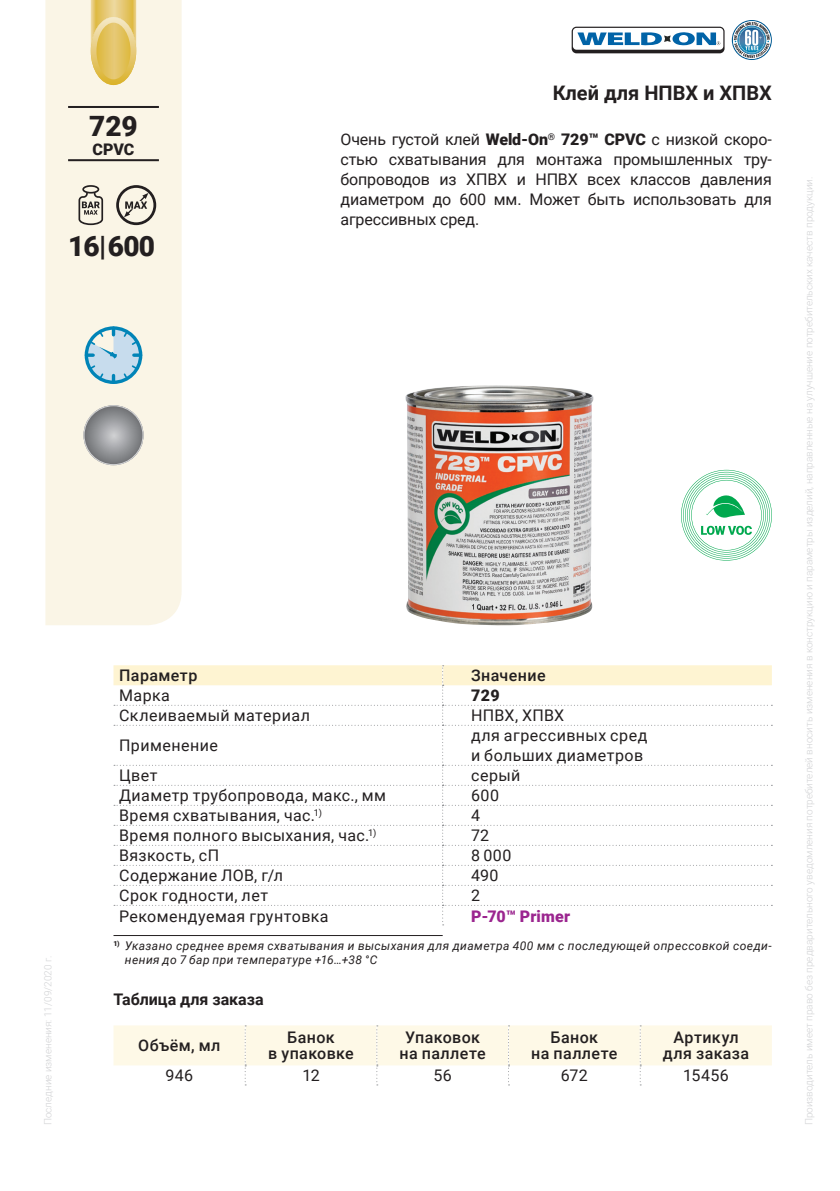
<style>
.page{position:relative;width:840px;height:1191px;background:#fff}
.page>*{position:absolute;margin:0;border:0;box-sizing:border-box;transform-origin:0 0}
.PRESSURE_DIA{font:900 28px "Roboto";color:#231f20}
.GLUE_TYPE{font:900 28px "Roboto";color:#231f20}
.GLUE_NAME{font:700 20px "Roboto";color:#231f20}
.MAIN_TABLE{font:16px/20px "Roboto";letter-spacing:.025em;color:#231f20}
.MAIN_TEXT{font:16px/20px "Roboto";letter-spacing:-.01em;color:#231f20;text-align:justify}
.MAIN_TABLE_HEADER_C{font:500 16px/16px "Roboto";letter-spacing:.025em;color:#231f20;text-align:center}
.MAIN_TABLE_HEADER_L{font:500 16px "Roboto";letter-spacing:.025em;color:#231f20}
.ORDER{font:700 16px "Roboto";color:#231f20}
.MAIN_TABLE-2{font:900 16px "Roboto";letter-spacing:.01em;color:#9b258f}
.GLUE_TYPE-2{font:900 16px "Roboto";color:#231f20}
.MAIN_TABLE-3{font:900 16px "Roboto";color:#231f20}
.FOOTNOTE_UP{font:italic 12px/14.4px "Roboto";letter-spacing:.035em;color:#231f20}
.t1{font:300 10px "Roboto";color:#d1d2d4}
.s1{font-weight:900}
</style>
<div class="page">
<div style="left:45px;top:0;width:136px;height:625px;background:#faf5e6"></div>
<svg style="left:91px;top:0;width:45px;height:85px;background:#e6c974"></svg>
<hr style="left:68px;top:106px;width:91px;height:2px;background:#231f20">
<hr style="left:68px;top:159px;width:91px;height:2px;background:#231f20">
<svg style="left:78px;top:185px;width:25px;height:40px"></svg>
<svg style="left:116px;top:185px;width:40px;height:40px;background:#bcb7ad"></svg>
<svg style="left:83px;top:405px;width:60px;height:60px;background:#a9a9a8"></svg>
<svg style="left:83px;top:325px;width:60px;height:60px;background:#afd2de"></svg>
<div style="left:571px;top:27px;width:153px;height:26px;background:#231f20;border-radius:5px"></div>
<div style="left:572px;top:28px;width:151px;height:22px;background:#fff;border-radius:4px"></div>
<svg style="left:577px;top:32px;width:143px;height:14px"></svg>
<svg style="left:731px;top:20px;width:40px;height:40px"></svg>
<img style="left:405px;top:385px;width:188px;height:240px">
<hr style="left:113px;top:935px;width:329px;height:1px;background:#231f20">
<svg style="left:113px;top:665px;width:659px;height:260px"></svg>
<svg style="left:113px;top:1025px;width:658px;height:60px"></svg>
<svg style="left:681px;top:470px;width:90px;height:90px"></svg>
<p class="GLUE_TYPE" style="left:89px;top:106px;width:50px">729</p>
<p class="GLUE_TYPE-2" style="left:92px;top:138px;width:43px">CPVC</p>
<p class="PRESSURE_DIA" style="left:68px;top:226px;width:88px">16|600</p>
<p class="GLUE_NAME" style="left:552px;top:79px;width:220px">Клей для НПВХ и ХПВХ</p>
<p class="MAIN_TEXT" style="left:340px;top:129px;width:432px">Очень густой клей <span class="s1">Weld-On</span><sup>®</sup> <span class="s1">729™ CPVC</span> с низкой скоро&shy;стью схватывания для монтажа промышленных тру&shy;бопроводов из ХПВХ и НПВХ всех классов давления диаметром до 600 мм. Может быть использовать для агрессивных сред.</p>
<p class="t1" style="left:41px;top:1125px;width:171px;rotate:-90deg">Последние изменения: 11/09/2020 г.</p>
<p class="MAIN_TABLE_HEADER_L" style="left:119px;top:664px;width:80px">Параметр</p>
<p class="MAIN_TABLE_HEADER_L" style="left:471px;top:664px;width:76px">Значение</p>
<p class="MAIN_TABLE" style="left:119px;top:685px;width:52px">Марка</p>
<p class="MAIN_TABLE-3" style="left:471px;top:684px;width:30px">729</p>
<p class="MAIN_TABLE" style="left:119px;top:705px;width:192px">Склеиваемый материал</p>
<p class="MAIN_TABLE" style="left:471px;top:705px;width:95px">НПВХ, ХПВХ</p>
<p class="MAIN_TABLE" style="left:119px;top:735px;width:100px">Применение</p>
<p class="MAIN_TABLE" style="left:471px;top:725px;width:178px">для агрессивных сред и больших диаметров</p>
<p class="MAIN_TABLE" style="left:119px;top:765px;width:40px">Цвет</p>
<p class="MAIN_TABLE" style="left:471px;top:765px;width:51px">серый</p>
<p class="MAIN_TABLE" style="left:119px;top:785px;width:268px">Диаметр трубопровода, макс., мм</p>
<p class="MAIN_TABLE" style="left:471px;top:785px;width:29px">600</p>
<p class="MAIN_TABLE" style="left:119px;top:805px;width:204px">Время схватывания, час.<sup>1)</sup></p>
<p class="MAIN_TABLE" style="left:471px;top:805px;width:10px">4</p>
<p class="MAIN_TABLE" style="left:119px;top:825px;width:258px">Время полного высыхания, час.<sup>1)</sup></p>
<p class="MAIN_TABLE" style="left:471px;top:825px;width:20px">72</p>
<p class="MAIN_TABLE" style="left:119px;top:845px;width:101px">Вязкость, сП</p>
<p class="MAIN_TABLE" style="left:471px;top:845px;width:42px">8 000</p>
<p class="MAIN_TABLE" style="left:119px;top:865px;width:165px">Содержание ЛОВ, г/л</p>
<p class="MAIN_TABLE" style="left:471px;top:865px;width:29px">490</p>
<p class="MAIN_TABLE" style="left:119px;top:885px;width:150px">Срок годности, лет</p>
<p class="MAIN_TABLE" style="left:471px;top:885px;width:10px">2</p>
<p class="MAIN_TABLE" style="left:119px;top:905px;width:211px">Рекомендуемая грунтовка</p>
<p class="MAIN_TABLE-2" style="left:471px;top:904px;width:101px">P-70™ Primer</p>
<p class="FOOTNOTE_UP" style="left:125px;top:938px;width:648px;text-indent:-11px"><sup>1)</sup> Указано среднее время схватывания и высыхания для диаметра 400 мм с последующей опрессовкой соеди&shy;нения до 7 бар при температуре +16…+38 °C</p>
<p class="ORDER" style="left:113px;top:988px;width:152px">Таблица для заказа</p>
<p class="MAIN_TABLE_HEADER_C" style="left:138px;top:1037px;width:84px">Объём, мл</p>
<p class="MAIN_TABLE_HEADER_C" style="left:268px;top:1029px;width:87px">Банок<br>в упаковке</p>
<p class="MAIN_TABLE_HEADER_C" style="left:399px;top:1029px;width:88px">Упаковок на паллете</p>
<p class="MAIN_TABLE_HEADER_C" style="left:531px;top:1029px;width:88px">Банок<br>на паллете</p>
<p class="MAIN_TABLE_HEADER_C" style="left:662px;top:1029px;width:88px">Артикул для заказа</p>
<p class="MAIN_TABLE" style="left:165px;top:1065px;width:29px">946</p>
<p class="MAIN_TABLE" style="left:302px;top:1065px;width:19px">12</p>
<p class="MAIN_TABLE" style="left:433px;top:1065px;width:20px">56</p>
<p class="MAIN_TABLE" style="left:560px;top:1065px;width:28px">672</p>
<p class="MAIN_TABLE" style="left:682px;top:1065px;width:47px">15456</p>
<p class="t1" style="left:801px;top:1125px;width:950px;rotate:-90deg">Производитель имеет право без предварительного уведомления потребителей вносить изменения в конструкцию и параметры изделий, направленные на улучшение потребительских качеств продукции.</p>
</div>
